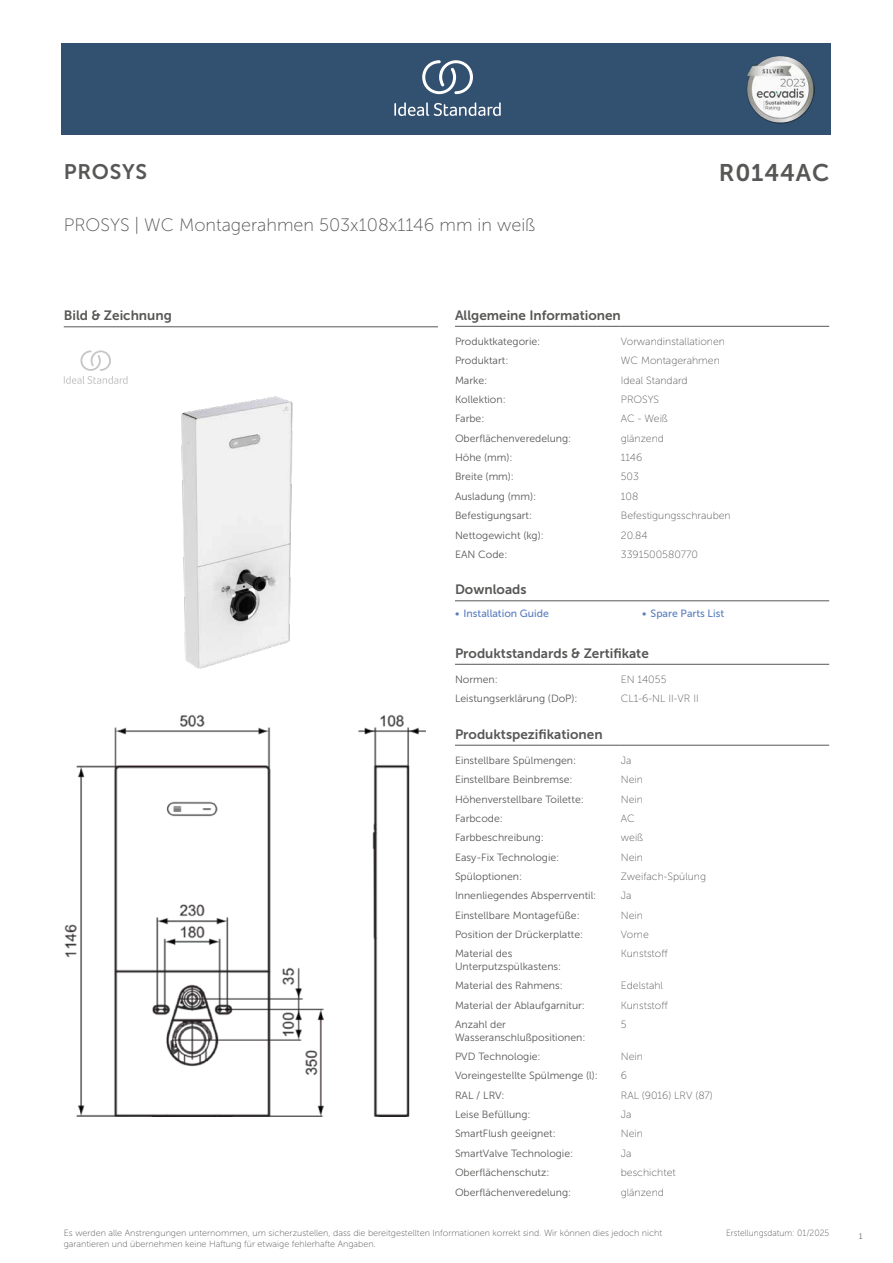
<style>
.page{position:relative;width:893px;height:1263px;background:#fff}
.page>*{position:absolute;margin:0;border:0;box-sizing:border-box;transform-origin:0 0}
.t1{font:24px "Museo Sans 700";letter-spacing:.035em;color:#575756}
.t2{font:21px "Museo Sans 700";letter-spacing:.035em;color:#575756}
.t3{font:18px "Museo Sans 100";color:#575756}
.t4{font:13.5px "Museo Sans 700";color:#575756}
.t5{font:10.5px/12.6px "Museo Sans 300";color:#575756}
.t6{font:10.5px "Museo Sans 100";color:#575756}
.t7{font:10.5px "Museo Sans 500";color:#5b7ebf}
.t8{font:9px/10.8px "Museo Sans 100";color:#575756}
.t9{font:9px "Museo Sans 100";color:#575756;scale:.95 1}
.t10{font:300 9px "Calibri";color:#575756;scale:.95 1}
</style>
<div class="page">
<div style="left:62px;top:43px;width:769px;height:91px;background:#325070"></div>
<hr style="left:455px;top:326px;width:166px;height:1px;background:#575756">
<hr style="left:621px;top:326px;width:208px;height:1px;background:#575756">
<hr style="left:455px;top:600px;width:187px;height:1px;background:#575756">
<hr style="left:642px;top:600px;width:187px;height:1px;background:#575756">
<hr style="left:455px;top:664px;width:166px;height:1px;background:#575756">
<hr style="left:621px;top:664px;width:208px;height:1px;background:#575756">
<hr style="left:455px;top:745px;width:166px;height:1px;background:#575756">
<hr style="left:621px;top:745px;width:208px;height:1px;background:#575756">
<img style="left:64px;top:714px;width:361px;height:402px">
<hr style="left:64px;top:327px;width:374px;height:1px;background:#575756">
<svg style="left:64px;top:350px;width:64px;height:34px"></svg>
<img style="left:181px;top:396px;width:112px;height:273px">
<svg style="left:394px;top:102px;width:107px;height:14px"></svg>
<svg style="left:422px;top:60px;width:51px;height:34px"></svg>
<img style="left:746px;top:56px;width:68px;height:67px">
<h2 class="t2" style="left:64px;top:160px;width:85px">PROSYS</h2>
<h1 class="t1" style="left:719px;top:160px;width:112px">R0144AC</h1>
<h3 class="t3" style="left:64px;top:215px;width:473px">PROSYS | WC Montagerahmen 503x108x1146 mm in weiß</h3>
<p class="t4" style="left:64px;top:308px;width:110px">Bild &amp; Zeichnung</p>
<p class="t4" style="left:455px;top:308px;width:167px">Allgemeine Informationen</p>
<p class="t5" style="left:455px;top:335px;width:87px">Produktkategorie:</p>
<p class="t6" style="left:621px;top:336px;width:106px">Vorwandinstallationen</p>
<p class="t5" style="left:455px;top:354px;width:55px">Produktart:</p>
<p class="t6" style="left:621px;top:355px;width:101px">WC Montagerahmen</p>
<p class="t5" style="left:455px;top:374px;width:34px">Marke:</p>
<p class="t6" style="left:621px;top:374px;width:68px">Ideal Standard</p>
<p class="t5" style="left:455px;top:393px;width:52px">Kollektion:</p>
<p class="t6" style="left:621px;top:394px;width:40px">PROSYS</p>
<p class="t5" style="left:455px;top:413px;width:31px">Farbe:</p>
<p class="t6" style="left:621px;top:413px;width:49px">AC - Weiß</p>
<p class="t5" style="left:455px;top:432px;width:118px">Oberflächenveredelung:</p>
<p class="t6" style="left:621px;top:433px;width:45px">glänzend</p>
<p class="t5" style="left:455px;top:451px;width:59px">Höhe (mm):</p>
<p class="t6" style="left:621px;top:452px;width:23px">1146</p>
<p class="t5" style="left:455px;top:471px;width:61px">Breite (mm):</p>
<p class="t6" style="left:621px;top:471px;width:20px">503</p>
<p class="t5" style="left:455px;top:490px;width:83px">Ausladung (mm):</p>
<p class="t6" style="left:621px;top:491px;width:19px">108</p>
<p class="t5" style="left:455px;top:509px;width:79px">Befestigungsart:</p>
<p class="t6" style="left:621px;top:510px;width:111px">Befestigungsschrauben</p>
<p class="t5" style="left:455px;top:529px;width:90px">Nettogewicht (kg):</p>
<p class="t6" style="left:621px;top:529px;width:28px">20.84</p>
<p class="t5" style="left:455px;top:548px;width:54px">EAN Code:</p>
<p class="t6" style="left:621px;top:549px;width:79px">3391500580770</p>
<p class="t4" style="left:455px;top:582px;width:73px">Downloads</p>
<p class="t7" style="left:455px;top:608px;width:95px">• Installation Guide</p>
<p class="t7" style="left:642px;top:608px;width:84px">• Spare Parts List</p>
<p class="t4" style="left:455px;top:646px;width:195px">Produktstandards &amp; Zertifikate</p>
<p class="t5" style="left:455px;top:673px;width:44px">Normen:</p>
<p class="t6" style="left:621px;top:674px;width:47px">EN 14055</p>
<p class="t5" style="left:455px;top:692px;width:124px">Leistungserklärung (DoP):</p>
<p class="t6" style="left:621px;top:693px;width:79px">CL1-6-NL II-VR II</p>
<p class="t4" style="left:455px;top:727px;width:149px">Produktspezifikationen</p>
<p class="t5" style="left:455px;top:754px;width:123px">Einstellbare Spülmengen:</p>
<p class="t6" style="left:621px;top:755px;width:12px">Ja</p>
<p class="t5" style="left:455px;top:773px;width:119px">Einstellbare Beinbremse:</p>
<p class="t6" style="left:621px;top:774px;width:24px">Nein</p>
<p class="t5" style="left:455px;top:793px;width:130px">Höhenverstellbare Toilette:</p>
<p class="t6" style="left:621px;top:793px;width:24px">Nein</p>
<p class="t5" style="left:455px;top:812px;width:49px">Farbcode:</p>
<p class="t6" style="left:621px;top:813px;width:16px">AC</p>
<p class="t5" style="left:455px;top:831px;width:90px">Farbbeschreibung:</p>
<p class="t6" style="left:621px;top:832px;width:24px">weiß</p>
<p class="t5" style="left:455px;top:851px;width:106px">Easy-Fix Technologie:</p>
<p class="t6" style="left:621px;top:851px;width:24px">Nein</p>
<p class="t5" style="left:455px;top:870px;width:69px">Spüloptionen:</p>
<p class="t6" style="left:621px;top:871px;width:87px">Zweifach-Spülung</p>
<p class="t5" style="left:455px;top:889px;width:143px">Innenliegendes Absperrventil:</p>
<p class="t6" style="left:621px;top:890px;width:12px">Ja</p>
<p class="t5" style="left:455px;top:909px;width:126px">Einstellbare Montagefüße:</p>
<p class="t6" style="left:621px;top:909px;width:24px">Nein</p>
<p class="t5" style="left:455px;top:928px;width:130px">Position der Drückerplatte:</p>
<p class="t6" style="left:621px;top:929px;width:30px">Vorne</p>
<p class="t5" style="left:455px;top:947px;width:108px">Material des<br>Unterputzspülkastens:</p>
<p class="t6" style="left:621px;top:948px;width:48px">Kunststoff</p>
<p class="t5" style="left:455px;top:979px;width:109px">Material des Rahmens:</p>
<p class="t6" style="left:621px;top:980px;width:44px">Edelstahl</p>
<p class="t5" style="left:455px;top:999px;width:132px">Material der Ablaufgarnitur:</p>
<p class="t6" style="left:621px;top:999px;width:48px">Kunststoff</p>
<p class="t5" style="left:455px;top:1018px;width:132px">Anzahl der<br>Wasseranschlußpositionen:</p>
<p class="t6" style="left:621px;top:1019px;width:7px">5</p>
<p class="t5" style="left:455px;top:1050px;width:87px">PVD Technologie:</p>
<p class="t6" style="left:621px;top:1051px;width:24px">Nein</p>
<p class="t5" style="left:455px;top:1069px;width:144px">Voreingestellte Spülmenge (l):</p>
<p class="t6" style="left:621px;top:1070px;width:8px">6</p>
<p class="t5" style="left:455px;top:1089px;width:51px">RAL / LRV:</p>
<p class="t6" style="left:621px;top:1089px;width:94px">RAL (9016) LRV (87)</p>
<p class="t5" style="left:455px;top:1108px;width:77px">Leise Befüllung:</p>
<p class="t6" style="left:621px;top:1109px;width:12px">Ja</p>
<p class="t5" style="left:455px;top:1127px;width:102px">SmartFlush geeignet:</p>
<p class="t6" style="left:621px;top:1128px;width:24px">Nein</p>
<p class="t5" style="left:455px;top:1147px;width:120px">SmartValve Technologie:</p>
<p class="t6" style="left:621px;top:1148px;width:12px">Ja</p>
<p class="t5" style="left:455px;top:1166px;width:96px">Oberflächenschutz:</p>
<p class="t6" style="left:621px;top:1167px;width:57px">beschichtet</p>
<p class="t5" style="left:455px;top:1186px;width:118px">Oberflächenveredelung:</p>
<p class="t6" style="left:621px;top:1186px;width:45px">glänzend</p>
<p class="t8" style="left:64px;top:1227px;width:600px">Es werden alle Anstrengungen unternommen, um sicherzustellen, dass die bereitgestellten Informationen korrekt sind. Wir können dies jedoch nicht garantieren und übernehmen keine Haftung für etwaige fehlerhafte Angaben.</p>
<p class="t9" style="left:726px;top:1228px;width:110px">Erstellungsdatum: 01/2025</p>
<p class="t10" style="left:858px;top:1230px;width:6px">1</p>
</div>
